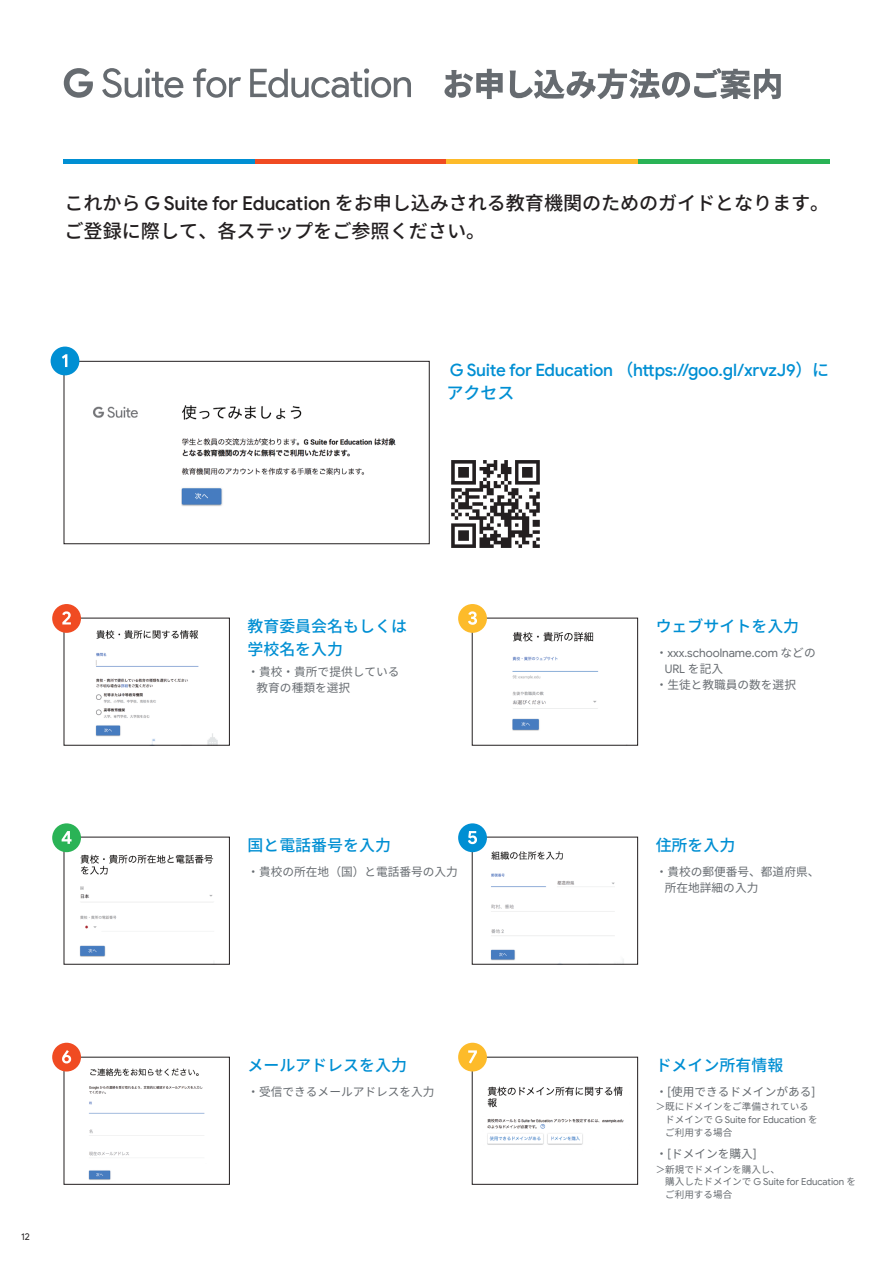
<style>
.page{position:relative;width:893px;height:1263px;background:#fff}
.page>*{position:absolute;margin:0;border:0;box-sizing:border-box;transform-origin:0 0}
.t1{font:500 19.2px/28.7px "Noto Sans CJ Kjp";letter-spacing:-.005em;color:#231f20}
.t2{font:500 16.95px "Google Sans";letter-spacing:-.02em;color:#008fd3}
.t3{font:500 16.95px "Noto Sans CJ Kjp";color:#008fd3}
.t4{font:500 15.9px/23.4px "Noto Sans CJ Kjp";color:#008fd3}
.t5{font:11.7px/15.9px "Noto Sans CJ Kjp";color:#666b70}
.t6{font:11.7px/15.9px "Google Sans";color:#666b70}
.t7{font:9.6px "Google Sans";letter-spacing:-.005em;color:#666b70}
.t8{font:9.6px "Noto Sans CJ Kjp";color:#666b70}
.t9{font:9.6px "Google Sans";color:#231f20}
.s1{font-family:"Google Sans"}
.s2{font-family:"Noto Sans CJ Kjp"}
</style>
<div class="page">
<img style="left:70px;top:622px;width:148px;height:121px">
<img style="left:66px;top:841px;width:148px;height:116px">
<img style="left:66px;top:1061px;width:139px;height:119px">
<img style="left:66px;top:363px;width:330px;height:143px">
<div style="left:64px;top:361px;width:365px;height:183px;border:1px solid #231f20"></div>
<img style="left:476px;top:622px;width:123px;height:109px">
<img style="left:474px;top:841px;width:150px;height:121px">
<img style="left:474px;top:1061px;width:150px;height:84px">
<svg style="left:444px;top:69px;width:59px;height:30px"></svg>
<svg style="left:510px;top:68px;width:271px;height:31px"></svg>
<svg style="left:64px;top:68px;width:29px;height:30px"></svg>
<svg style="left:102px;top:68px;width:81px;height:30px"></svg>
<svg style="left:193px;top:68px;width:48px;height:30px"></svg>
<svg style="left:250px;top:68px;width:161px;height:30px"></svg>
<hr style="left:64px;top:159px;width:191px;height:4px;background:#008fd3">
<hr style="left:255px;top:159px;width:192px;height:4px;background:#f04b22">
<hr style="left:447px;top:159px;width:191px;height:4px;background:#fdbb2a">
<hr style="left:638px;top:159px;width:191px;height:4px;background:#2ab356">
<div style="left:51px;top:347px;width:28px;height:28px;background:#008fd3;border-radius:50%"></div>
<svg style="left:62px;top:354px;width:5px;height:13px"></svg>
<div style="left:52px;top:604px;width:29px;height:29px;background:#f04b22;border-radius:50%"></div>
<svg style="left:62px;top:611px;width:9px;height:13px"></svg>
<div style="left:458px;top:604px;width:29px;height:29px;background:#fdbb2a;border-radius:50%"></div>
<svg style="left:468px;top:611px;width:9px;height:14px"></svg>
<div style="left:52px;top:823px;width:29px;height:29px;background:#2ab356;border-radius:50%"></div>
<svg style="left:62px;top:831px;width:10px;height:13px"></svg>
<div style="left:458px;top:823px;width:29px;height:29px;background:#008fd3;border-radius:50%"></div>
<svg style="left:468px;top:831px;width:9px;height:13px"></svg>
<div style="left:52px;top:1043px;width:29px;height:28px;background:#f04b22;border-radius:50%"></div>
<svg style="left:62px;top:1050px;width:9px;height:13px"></svg>
<div style="left:458px;top:1043px;width:29px;height:28px;background:#fdbb2a;border-radius:50%"></div>
<svg style="left:468px;top:1050px;width:9px;height:13px"></svg>
<img style="left:451px;top:460px;width:89px;height:88px">
<h1 class="t1" style="left:64px;top:189px;width:766px">これから <span class="s1">G Suite for Education</span> をお申し込みされる教育機関のためのガイドとなります。ご登録に際して、各ステップをご参照ください。</h1>
<h2 class="t2" style="left:450px;top:360px;width:381px">G Suite for Education <span class="s2">（</span>https://goo.gl/xrvzJ9<span class="s2">）に</span></h2>
<h2 class="t3" style="left:446px;top:384px;width:70px">アクセス</h2>
<p class="t9" style="left:21px;top:1231px;width:10px">12</p>
<h3 class="t4" style="left:247px;top:615px;width:161px">教育委員会名もしくは学校名を入力</h3>
<h3 class="t4" style="left:656px;top:615px;width:145px">ウェブサイトを入力</h3>
<p class="t6" style="left:665px;top:645px;width:152px;text-indent:-9px"><span class="s2">・</span>xxx.schoolname.com <span class="s2">などの<br></span>URL <span class="s2">を記入</span></p>
<p class="t5" style="left:656px;top:677px;width:142px">・生徒と教職員の数を選択</p>
<p class="t5" style="left:247px;top:664px;width:154px">・貴校・貴所で提供している　教育の種類を選択</p>
<h3 class="t4" style="left:247px;top:834px;width:145px">国と電話番号を入力</h3>
<h3 class="t4" style="left:656px;top:834px;width:81px">住所を入力</h3>
<p class="t5" style="left:247px;top:864px;width:212px">・貴校の所在地（国）と電話番号の入力</p>
<p class="t5" style="left:656px;top:864px;width:165px">・貴校の郵便番号、都道府県、　所在地詳細の入力</p>
<h3 class="t4" style="left:247px;top:1054px;width:161px">メールアドレスを入力</h3>
<h3 class="t4" style="left:656px;top:1054px;width:129px">ドメイン所有情報</h3>
<p class="t5" style="left:247px;top:1084px;width:189px">・受信できるメールアドレスを入力</p>
<p class="t5" style="left:656px;top:1084px;width:161px">・<span class="s1">[</span>使用できるドメインがある<span class="s1">]</span></p>
<p class="t8" style="left:656px;top:1101px;width:155px">＞既にドメインをご準備されている</p>
<p class="t7" style="left:656px;top:1113px;width:164px"><span class="s2">　ドメインで</span> G Suite for Education <span class="s2">を</span></p>
<p class="t8" style="left:656px;top:1126px;width:78px">　ご利用する場合</p>
<p class="t5" style="left:656px;top:1146px;width:102px">・<span class="s1">[</span>ドメインを購入<span class="s1">]</span></p>
<p class="t8" style="left:656px;top:1163px;width:126px">＞新規でドメインを購入し、</p>
<p class="t7" style="left:656px;top:1176px;width:202px"><span class="s2">　購入したドメインで</span> G Suite for Education <span class="s2">を</span></p>
<p class="t8" style="left:656px;top:1189px;width:78px">　ご利用する場合</p>
</div>
